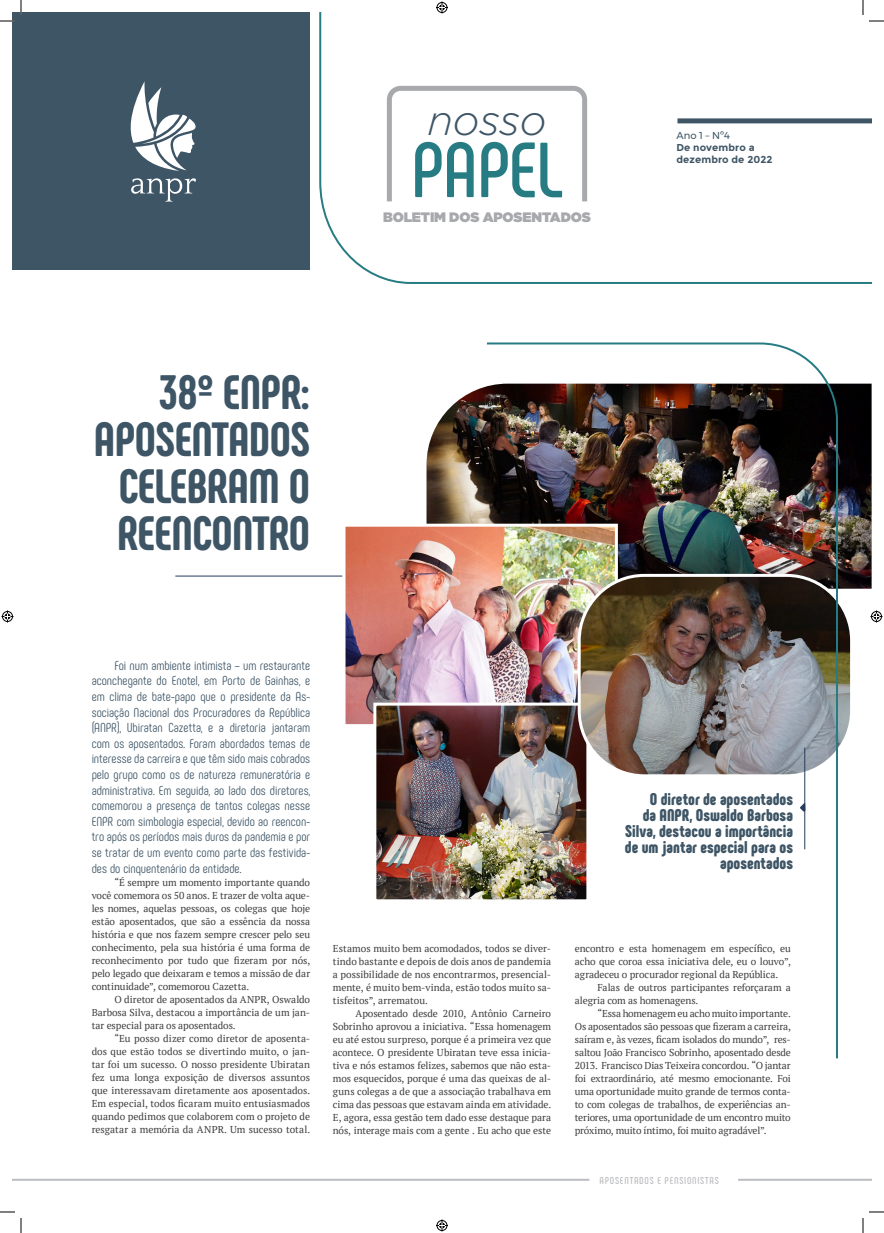
<style>
.page{position:relative;width:884px;height:1233px;background:#fff}
.page>*{position:absolute;margin:0;border:0;box-sizing:border-box;transform-origin:0 0}
.t1{font:700 77.7px "Phenomena";letter-spacing:-.01em;color:#277c83}
.t2{font:800 48px/47px "Phenomena";letter-spacing:-.01em;color:#3e5566;text-align:right}
.t3{font:italic 300 42.2px "Gotham";letter-spacing:-.01em;color:#3e5566}
.t4{font:900 17px/16px "Phenomena";color:#3e5566;text-align:right}
.t5{font:900 13.7px "Gotham";letter-spacing:-.01em;color:#a8a9ad}
.t6{font:13px/15.6px "Phenomena";color:#3e5566;text-align:justify}
.t7{font:10px/13px "PT Serif";letter-spacing:-.005em;color:#3e3e3f;text-align:justify}
.t8{font:700 10px/12px "Montserrat";letter-spacing:.01em;color:#3e5566}
.t9{font:700 10px "Phenomena";letter-spacing:.08em;color:#bcbdc0}
.t10{font:10px "Montserrat";color:#3e5566}
.s1{font-family:"Gotham Narrow";font-weight:900}
</style>
<div class="page">
<div style="left:12px;top:12px;width:298px;height:258px;background:#3e5566"></div>
<svg style="left:131px;top:178px;width:65px;height:24px"></svg>
<svg style="left:130px;top:81px;width:66px;height:90px"></svg>
<svg style="left:319px;top:12px;width:552px;height:272px"></svg>
<hr style="left:738px;top:1178px;width:133px;height:2px;background:#bcbdc0">
<hr style="left:12px;top:1178px;width:577px;height:2px;background:#bcbdc0">
<hr style="left:175px;top:575px;width:168px;height:1px;background:#253c5a">
<svg style="left:384px;top:83px;width:206px;height:123px"></svg>
<img style="left:426px;top:383px;width:445px;height:206px">
<img style="left:341px;top:522px;width:144px;height:203px">
<img style="left:372px;top:701px;width:113px;height:199px">
<img style="left:839px;top:575px;width:12px;height:171px">
<img style="left:485px;top:342px;width:354px;height:717px">
<hr style="left:804px;top:747px;width:1px;height:102px;background:#253c5a">
<svg style="left:800px;top:802px;width:5px;height:10px"></svg>
<svg style="left:0;top:1211px;width:15px;height:1px"></svg>
<svg style="left:869px;top:1211px;width:15px;height:1px"></svg>
<svg style="left:0;top:0;width:22px;height:22px"></svg>
<svg style="left:20px;top:1218px;width:2px;height:15px"></svg>
<svg style="left:862px;top:0;width:22px;height:22px"></svg>
<svg style="left:862px;top:1218px;width:2px;height:15px"></svg>
<svg style="left:436px;top:1px;width:12px;height:12px"></svg>
<svg style="left:436px;top:1219px;width:12px;height:12px"></svg>
<svg style="left:2px;top:610px;width:12px;height:12px"></svg>
<svg style="left:870px;top:610px;width:12px;height:12px"></svg>
<h3 class="t3" style="left:427px;top:94px;width:121px">nosso</h3>
<h1 class="t1" style="left:411px;top:123px;width:154px">PAPEL</h1>
<h3 class="t5" style="left:383px;top:207px;width:209px">BOLETIM DOS APOSENTADOS</h3>
<p class="t10" style="left:676px;top:128px;width:55px">Ano 1 – Nº4</p>
<p class="t8" style="left:676px;top:142px;width:98px">De novembro a dezembro de 2022</p>
<h2 class="t2" style="left:94px;top:369px;width:218px">38<span class="s1">º</span> ENPR:<br>APOSENTADOS<br>CELEBRAM O<br>REENCONTRO</h2>
<p class="t6" style="left:92px;top:657px;width:220px;text-indent:23px">Foi num ambiente intimista – um restaurante aconchegante do Enotel, em Porto de Gainhas, e em clima de bate-papo que o presidente da As&shy;sociação Nacional dos Procuradores da República (ANPR), Ubiratan Cazetta, e a diretoria jantaram com os aposentados. Foram abordados temas de interesse da carreira e que têm sido mais cobrados pelo grupo como os de natureza remuneratória e administrativa. Em seguida, ao lado dos diretores, comemorou a presença de tantos colegas nesse ENPR com simbologia especial, devido ao reencon&shy;tro após os períodos mais duros da pandemia e por se tratar de um evento como parte das festivida&shy;des do cinquentenário da entidade.</p>
<p class="t7" style="left:92px;top:875px;width:220px;text-indent:23px">“É sempre um momento importante quando você comemora os 50 anos. E trazer de volta aque&shy;les nomes, aquelas pessoas, os colegas que hoje estão aposentados, que são a essência da nossa história e que nos fazem sempre crescer pelo seu conhecimento, pela sua história é uma forma de reconhecimento por tudo que fizeram por nós, pelo legado que deixaram e temos a missão de dar continuidade”, comemorou Cazetta.</p>
<p class="t7" style="left:92px;top:992px;width:220px;text-indent:23px">O diretor de aposentados da ANPR, Oswaldo Barbosa Silva, destacou a importância de um jan&shy;tar especial para os aposentados.</p>
<p class="t7" style="left:92px;top:1031px;width:220px;text-indent:23px">“Eu posso dizer como diretor de aposenta&shy;dos que estão todos se divertindo muito, o jan&shy;tar foi um sucesso. O nosso presidente Ubiratan fez uma longa exposição de diversos assuntos que interessavam diretamente aos aposentados.<br>Em especial, todos ficaram muito entusiasmados quando pedimos que colaborem com o projeto de resgatar a memória da ANPR. Um sucesso total.</p>
<p class="t7" style="left:333px;top:941px;width:220px">Estamos muito bem acomodados, todos se diver&shy;tindo bastante e depois de dois anos de pandemia a possibilidade de nos encontrarmos, presencial&shy;mente, é muito bem-vinda, estão todos muito sa&shy;tisfeitos”, arrematou.</p>
<p class="t7" style="left:333px;top:1006px;width:220px;text-indent:23px">Aposentado desde 2010, Antônio Carneiro Sobrinho aprovou a iniciativa. “Essa homenagem eu até estou surpreso, porque é a primeira vez que acontece. O presidente Ubiratan teve essa inicia&shy;tiva e nós estamos felizes, sabemos que não esta&shy;mos esquecidos, porque é uma das queixas de al&shy;guns colegas a de que a associação trabalhava em cima das pessoas que estavam ainda em atividade.<br>E, agora, essa gestão tem dado esse destaque para nós, interage mais com a gente . Eu acho que este</p>
<h3 class="t4" style="left:625px;top:790px;width:170px">O diretor de aposentados<br>da ANPR, Oswaldo Barbosa<br>Silva, destacou a importância de um jantar especial para os aposentados</h3>
<p class="t7" style="left:575px;top:941px;width:217px">encontro e esta homenagem em específico, eu acho que coroa essa iniciativa dele, eu o louvo”, agradeceu o procurador regional da República.</p>
<p class="t7" style="left:575px;top:980px;width:218px;text-indent:23px">Falas de outros participantes reforçaram a alegria com as homenagens.</p>
<p class="t7" style="left:575px;top:1006px;width:218px;text-indent:23px">“Essa homenagem eu acho muito importante.<br>Os aposentados são pessoas que fizeram a carreira, saíram e, às vezes, ficam isolados do mundo”, res&shy;saltou João Francisco Sobrinho, aposentado desde 2013. Francisco Dias Teixeira concordou. “O jantar foi extraordinário, até mesmo emocionante. Foi uma oportunidade muito grande de termos conta&shy;to com colegas de trabalhos, de experiências an&shy;teriores, uma oportunidade de um encontro muito próximo, muito íntimo, foi muito agradável”.</p>
<p class="t9" style="left:599px;top:1174px;width:121px">APOSENTADOS E PENSIONISTAS</p>
</div>
